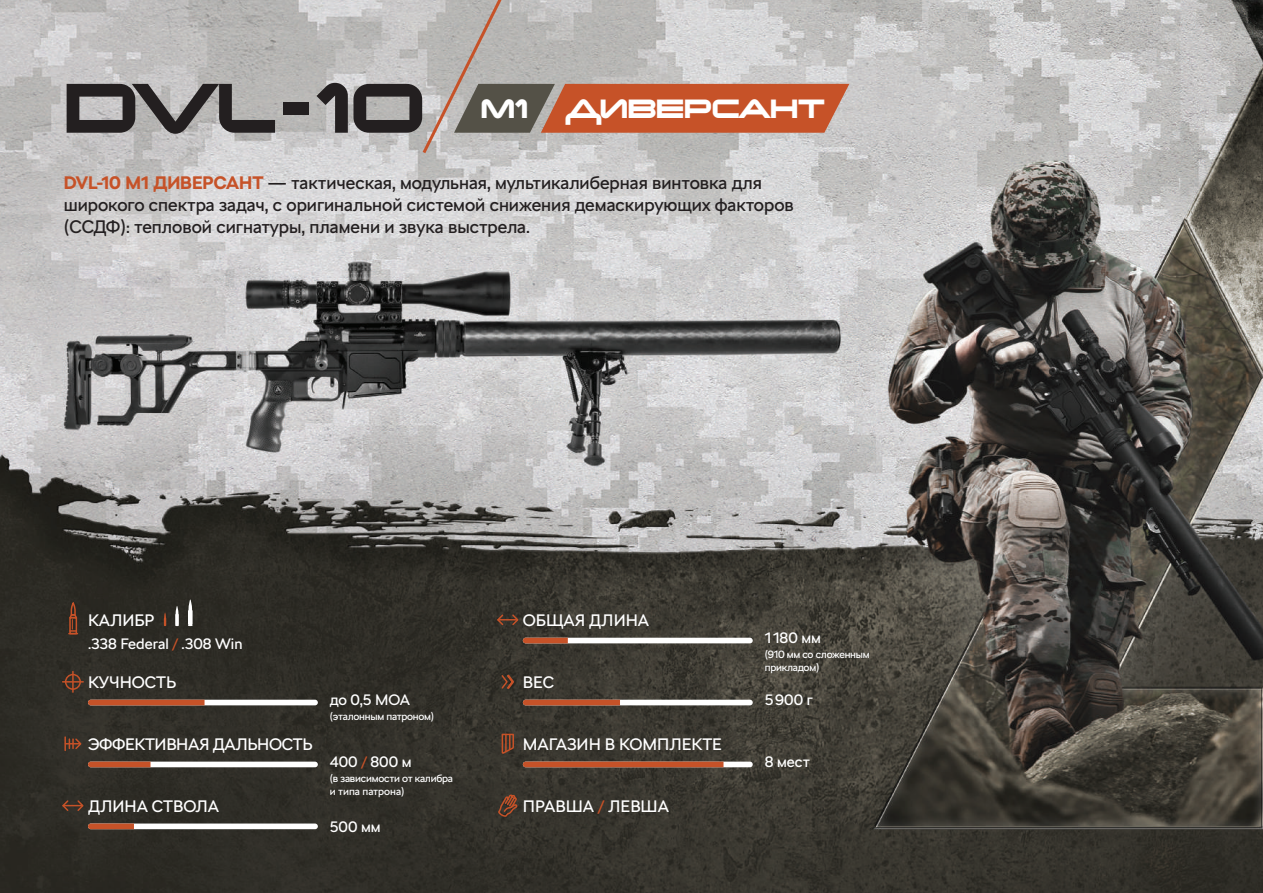
<style>
.page{position:relative;width:1263px;height:893px;background:#fff}
.page>*{position:absolute;margin:0;border:0;box-sizing:border-box;transform-origin:0 0}
.t1{font:700 88.5px "Changeling Neo";color:#231f20}
.t2{font:700 33.45px "Changeling Neo";color:#fff}
.t3{font:18px/21.6px "SKODA Next";color:#231f20}
.t4{font:16.5px "SKODA Next";color:#fff}
.t5{font:16.5px "SKODA Next";letter-spacing:-.02em;color:#fff}
.t6{font:15px "SKODA Next";color:#fff}
.t7{font:10.5px/12.6px "SKODA Next";letter-spacing:-.02em;color:#fff}
.s1{font-weight:700;color:#c65228}
.s2{color:#c65228}
</style>
<div class="page">
<img style="left:0;top:0;width:1263px;height:893px">
<svg style="left:420px;top:0;width:429px;height:157px;background:#bc9f94"></svg>
<div style="left:27px;top:138px;width:801px;height:134px;background:#fff;opacity:.75"></div>
<div style="left:88px;top:762px;width:230px;height:5px;background:#fff;border-radius:3px"></div>
<svg style="left:88px;top:762px;width:62px;height:5px"></svg>
<svg style="left:64px;top:737px;width:19px;height:14px"></svg>
<div style="left:88px;top:823px;width:230px;height:6px;background:#fff;border-radius:3px"></div>
<svg style="left:88px;top:823px;width:46px;height:6px"></svg>
<svg style="left:496px;top:613px;width:24px;height:14px"></svg>
<div style="left:88px;top:700px;width:230px;height:5px;background:#fff;border-radius:3px"></div>
<svg style="left:88px;top:700px;width:117px;height:5px"></svg>
<hr style="left:72px;top:671px;width:2px;height:21px;background:#c65228">
<hr style="left:63px;top:681px;width:20px;height:2px;background:#c65228">
<div style="left:65px;top:674px;width:16px;height:16px;border:2px solid #c65228;border-radius:50%"></div>
<svg style="left:61px;top:799px;width:24px;height:13px"></svg>
<div style="left:523px;top:638px;width:230px;height:5px;background:#fff;border-radius:3px"></div>
<svg style="left:523px;top:638px;width:45px;height:5px"></svg>
<div style="left:523px;top:762px;width:230px;height:5px;background:#fff;border-radius:3px"></div>
<svg style="left:523px;top:762px;width:200px;height:5px"></svg>
<svg style="left:501px;top:733px;width:14px;height:21px"></svg>
<svg style="left:500px;top:673px;width:16px;height:18px"></svg>
<svg style="left:465px;top:793px;width:54px;height:88px;background:#363129"></svg>
<svg style="left:67px;top:602px;width:12px;height:33px"></svg>
<svg style="left:188px;top:599px;width:5px;height:27px"></svg>
<svg style="left:175px;top:606px;width:4px;height:20px"></svg>
<svg style="left:164px;top:612px;width:2px;height:14px"></svg>
<div style="left:523px;top:700px;width:230px;height:5px;background:#fff;border-radius:3px"></div>
<svg style="left:523px;top:700px;width:97px;height:5px"></svg>
<h1 class="t1" style="left:64px;top:50px;width:363px">DVL-10</h1>
<h2 class="t2" style="left:481px;top:87px;width:346px">M1 ДИВЕРСАНТ</h2>
<p class="t3" style="left:64px;top:172px;width:732px"><span class="s1">DVL-10 М1 ДИВЕРСАНТ</span> — тактическая, модульная, мультикалиберная винтовка для широкого спектра задач, с оригинальной системой снижения демаскирующих факторов (ССДФ): тепловой сигнатуры, пламени и звука выстрела.</p>
<p class="t4" style="left:88px;top:610px;width:68px">КАЛИБР</p>
<p class="t6" style="left:88px;top:635px;width:156px">.338 Federal <span class="s2">/</span> .308 Win</p>
<p class="t4" style="left:523px;top:610px;width:128px">ОБЩАЯ ДЛИНА</p>
<p class="t6" style="left:765px;top:629px;width:58px">1 180 мм</p>
<p class="t7" style="left:765px;top:648px;width:107px">(910 мм со сложенным прикладом)</p>
<p class="t4" style="left:88px;top:672px;width:90px">КУЧНОСТЬ</p>
<p class="t4" style="left:523px;top:672px;width:33px">ВЕС</p>
<p class="t6" style="left:330px;top:691px;width:82px">до 0,5 МОА</p>
<p class="t7" style="left:330px;top:710px;width:106px">(эталонным патроном)</p>
<p class="t6" style="left:765px;top:691px;width:50px">5900 г</p>
<p class="t5" style="left:88px;top:734px;width:226px">ЭФФЕКТИВНАЯ ДАЛЬНОСТЬ</p>
<p class="t4" style="left:523px;top:734px;width:201px">МАГАЗИН В КОМПЛЕКТЕ</p>
<p class="t6" style="left:330px;top:753px;width:83px">400 <span class="s2">/</span> 800 м</p>
<p class="t7" style="left:330px;top:772px;width:125px">(в зависимости от калибра и типа патрона)</p>
<p class="t6" style="left:765px;top:753px;width:46px">8 мест</p>
<p class="t4" style="left:88px;top:796px;width:133px">ДЛИНА СТВОЛА</p>
<p class="t4" style="left:523px;top:796px;width:148px">ПРАВША <span class="s2">/</span> ЛЕВША</p>
<p class="t6" style="left:330px;top:818px;width:52px">500 мм</p>
</div>
